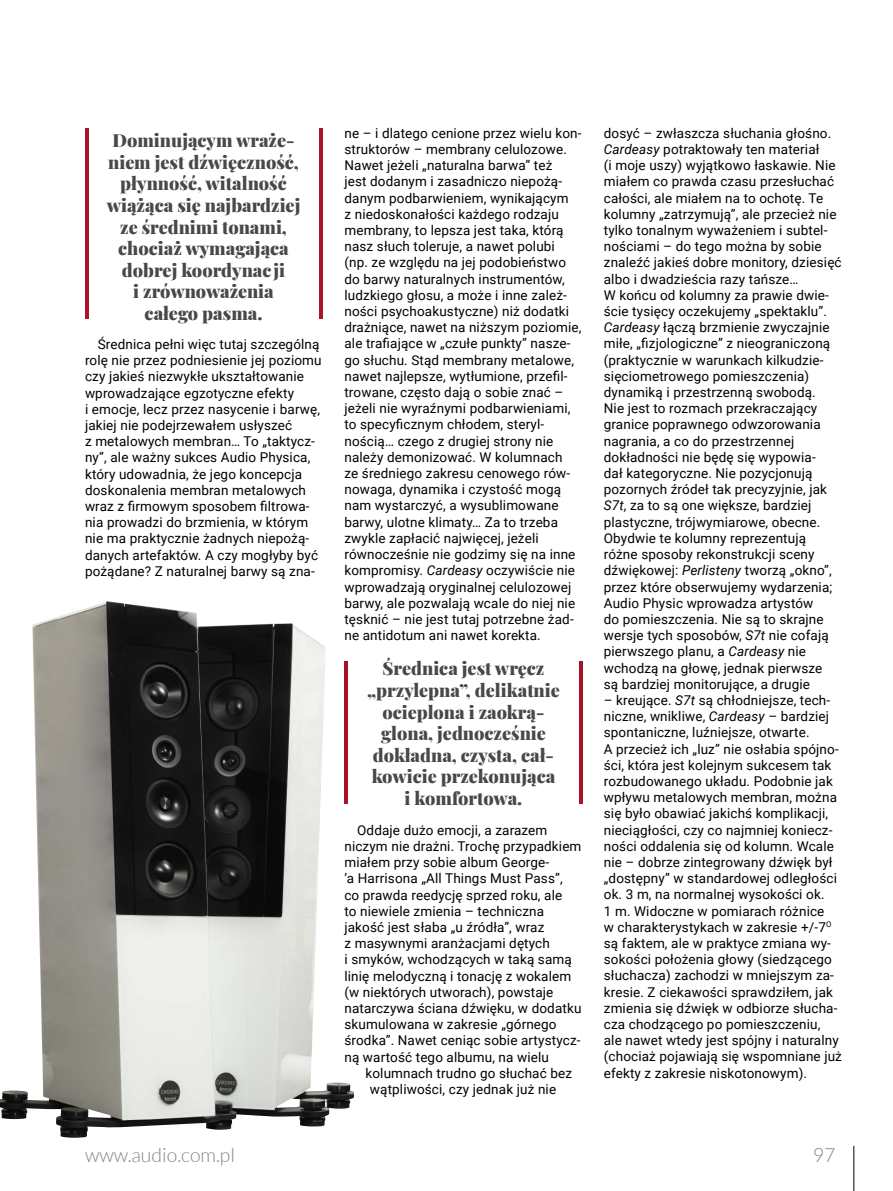
<style>
.page{position:relative;width:893px;height:1191px;background:#fff}
.page>*{position:absolute;margin:0;border:0;box-sizing:border-box;transform-origin:0 0}
.t1{font:300 19.5px "Lato";color:#858585}
.t2{font:900 18px/21.6px "Playfair Display";color:#484848;text-align:center}
.t3{font:13.5px/16.2px "Roboto";letter-spacing:.01em;color:#000}
.s1{font-style:italic}
</style>
<div class="page">
<hr style="left:854px;top:1145px;width:1px;height:46px;background:#000">
<hr style="left:85px;top:128px;width:4px;height:191px;background:#a9132a">
<hr style="left:319px;top:128px;width:4px;height:191px;background:#a9132a">
<hr style="left:344px;top:661px;width:4px;height:143px;background:#a9132a">
<hr style="left:579px;top:661px;width:4px;height:143px;background:#a9132a">
<img style="left:0;top:601px;width:325px;height:536px">
<h2 class="t2" style="left:107px;top:128px;width:195px">Dominującym wraże&shy;niem jest dźwięczność, płynność, witalność wiążąca się najbardziej ze średnimi tonami, chociaż wymagająca dobrej koordynacji<br>i zrównoważenia całego pasma.</h2>
<p class="t3" style="left:85px;top:335px;width:238px;text-indent:13px">Średnica pełni więc tutaj szczególną rolę nie przez podniesienie jej poziomu czy jakieś niezwykłe ukształtowanie wprowadzające egzotyczne efekty<br>i emocje, lecz przez nasycenie i barwę, jakiej nie podejrzewałem usłyszeć<br>z metalowych membran… To „taktycz&shy;ny”, ale ważny sukces Audio Physica, który udowadnia, że jego koncepcja doskonalenia membran metalowych wraz z firmowym sposobem filtrowa&shy;nia prowadzi do brzmienia, w którym nie ma praktycznie żadnych niepożą&shy;danych artefaktów. A czy mogłyby być pożądane? Z naturalnej barwy są zna-</p>
<p class="t3" style="left:344px;top:124px;width:239px">ne – i dlatego cenione przez wielu kon&shy;struktorów – membrany celulozowe.<br>Nawet jeżeli „naturalna barwa” też<br>jest dodanym i zasadniczo niepożą&shy;danym podbarwieniem, wynikającym<br>z niedoskonałości każdego rodzaju membrany, to lepsza jest taka, którą nasz słuch toleruje, a nawet polubi (np. ze względu na jej podobieństwo do barwy naturalnych instrumentów, ludzkiego głosu, a może i inne zależ&shy;ności psychoakustyczne) niż dodatki drażniące, nawet na niższym poziomie, ale trafiające w „czułe punkty” nasze&shy;go słuchu. Stąd membrany metalowe, nawet najlepsze, wytłumione, przefil&shy;trowane, często dają o sobie znać – jeżeli nie wyraźnymi podbarwieniami, to specyficznym chłodem, steryl&shy;nością… czego z drugiej strony nie należy demonizować. W kolumnach<br>ze średniego zakresu cenowego rów&shy;nowaga, dynamika i czystość mogą nam wystarczyć, a wysublimowane barwy, ulotne klimaty… Za to trzeba zwykle zapłacić najwięcej, jeżeli równocześnie nie godzimy się na inne kompromisy. <span class="s1">Cardeasy</span> oczywiście nie wprowadzają oryginalnej celulozowej barwy, ale pozwalają wcale do niej nie tęsknić – nie jest tutaj potrzebne żad&shy;ne antidotum ani nawet korekta.</p>
<h2 class="t2" style="left:367px;top:656px;width:194px">Średnica jest wręcz „przylepna”, delikatnie ocieplona i zaokrą&shy;glona, jednocześnie dokładna, czysta, cał&shy;kowicie przekonująca i komfortowa.</h2>
<p class="t3" style="left:344px;top:821px;width:239px;text-indent:13px">Oddaje dużo emocji, a zarazem niczym nie drażni. Trochę przypadkiem miałem przy sobie album George-<br>’a Harrisona „All Things Must Pass”,<br>co prawda reedycję sprzed roku, ale<br>to niewiele zmienia – techniczna jakość jest słaba „u źródła”, wraz<br>z masywnymi aranżacjami dętych<br>i smyków, wchodzących w taką samą linię melodyczną i tonację z wokalem (w niektórych utworach), powstaje natarczywa ściana dźwięku, w dodatku skumulowana w zakresie „górnego środka”. Nawet ceniąc sobie artystycz&shy;ną wartość tego albumu, na wielu</p>
<p class="t3" style="left:370px;top:1064px;width:204px;text-indent:-4px">kolumnach trudno go słuchać bez wątpliwości, czy jednak już nie</p>
<p class="t3" style="left:604px;top:124px;width:239px">dosyć – zwłaszcza słuchania głośno.<br><span class="s1">Cardeasy</span> potraktowały ten materiał<br>(i moje uszy) wyjątkowo łaskawie. Nie miałem co prawda czasu przesłuchać całości, ale miałem na to ochotę. Te kolumny „zatrzymują”, ale przecież nie tylko tonalnym wyważeniem i subtel&shy;nościami – do tego można by sobie znaleźć jakieś dobre monitory, dziesięć albo i dwadzieścia razy tańsze…<br>W końcu od kolumny za prawie dwie&shy;ście tysięcy oczekujemy „spektaklu”.<br><span class="s1">Cardeasy</span> łączą brzmienie zwyczajnie miłe, „fizjologiczne” z nieograniczoną (praktycznie w warunkach kilkudzie&shy;sięciometrowego pomieszczenia) dynamiką i przestrzenną swobodą.<br>Nie jest to rozmach przekraczający granice poprawnego odwzorowania nagrania, a co do przestrzennej dokładności nie będę się wypowia-<br>dał kategoryczne. Nie pozycjonują pozornych źródeł tak precyzyjnie, jak <span class="s1">S7t</span>, za to są one większe, bardziej plastyczne, trójwymiarowe, obecne.<br>Obydwie te kolumny reprezentują różne sposoby rekonstrukcji sceny dźwiękowej: <span class="s1">Perlisteny</span> tworzą „okno”, przez które obserwujemy wydarzenia; Audio Physic wprowadza artystów<br>do pomieszczenia. Nie są to skrajne wersje tych sposobów, <span class="s1">S7t</span> nie cofają pierwszego planu, a <span class="s1">Cardeasy</span> nie wchodzą na głowę, jednak pierwsze<br>są bardziej monitorujące, a drugie</p>
<p class="t3" style="left:604px;top:691px;width:240px">– kreujące. <span class="s1">S7t</span> są chłodniejsze, tech&shy;niczne, wnikliwe, <span class="s1">Cardeasy</span> – bardziej spontaniczne, luźniejsze, otwarte.<br>A przecież ich „luz” nie osłabia spójno&shy;ści, która jest kolejnym sukcesem tak rozbudowanego układu. Podobnie jak wpływu metalowych membran, można się było obawiać jakichś komplikacji, nieciągłości, czy co najmniej koniecz&shy;ności oddalenia się od kolumn. Wcale nie – dobrze zintegrowany dźwięk był „dostępny” w standardowej odległości ok. 3 m, na normalnej wysokości ok.<br>1 m. Widoczne w pomiarach różnice<br>w charakterystykach w zakresie +/-7<sup>O </sup>są faktem, ale w praktyce zmiana wy&shy;sokości położenia głowy (siedzącego słuchacza) zachodzi w mniejszym za&shy;kresie. Z ciekawości sprawdziłem, jak zmienia się dźwięk w odbiorze słucha&shy;cza chodzącego po pomieszczeniu,<br>ale nawet wtedy jest spójny i naturalny (chociaż pojawiają się wspomniane już efekty z zakresie niskotonowym).</p>
<h1 class="t1" style="left:85px;top:1144px;width:151px">www.audio.com.pl</h1>
<h1 class="t1" style="left:813px;top:1144px;width:24px">97</h1>
</div>
